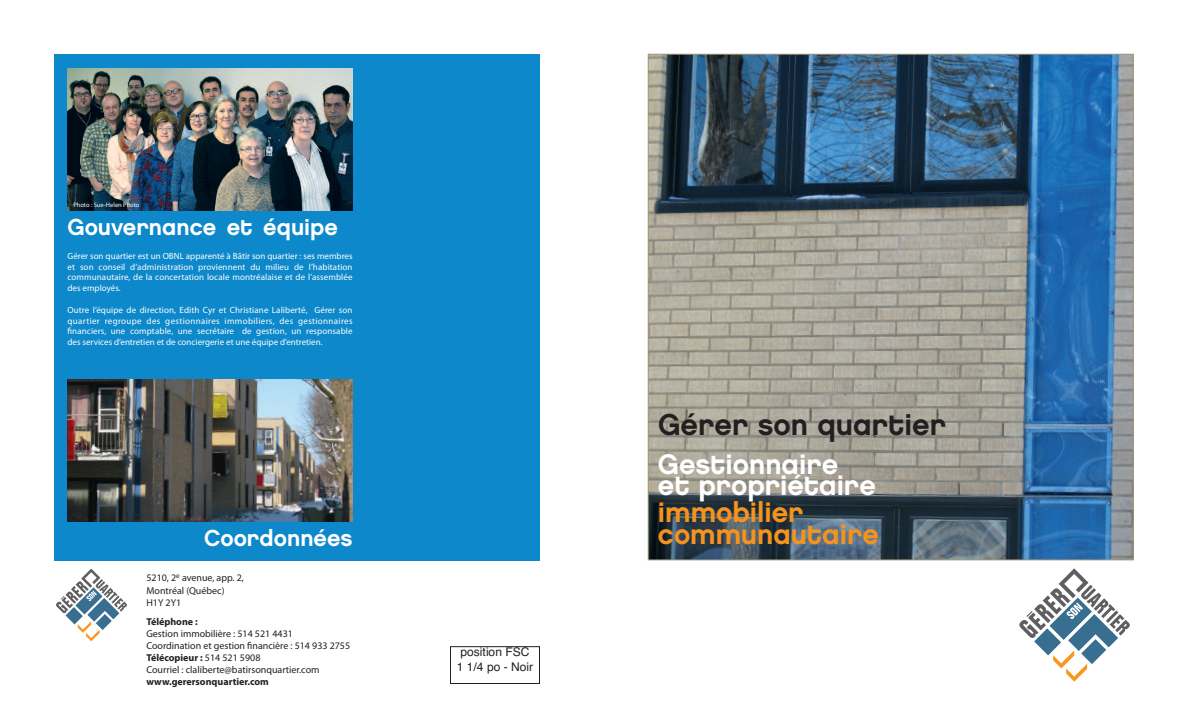
<style>
.page{position:relative;width:1188px;height:720px;background:#fff}
.page>*{position:absolute;margin:0;border:0;box-sizing:border-box;transform-origin:0 0}
.t1{font:30px "Chalet New York Nineteen Eighty";color:#231f20}
.t2{font:28.2px/21.3px "Chalet New York Nineteen Eighty";color:#fff}
.t3{font:28.2px/21.3px "Chalet New York Nineteen Eighty";color:#f7931d}
.t4{font:23px "Chalet New York Nineteen Eighty";color:#fff}
.t5{font:12px/14.4px "Helvetica";color:#231f20;text-align:center}
.t6{font:10px/12px "Myriad Pro";color:#231f20}
.t7{font:700 10px "Myriad Pro";color:#231f20}
.t8{font:9px/10.8px "Myriad Pro";color:#fff;text-align:justify}
.t9{font:6.5px "Myriad Pro";color:#fff}
.s1{font-weight:700}
</style>
<div class="page">
<div style="left:54px;top:54px;width:486px;height:506px;background:#0c88cb"></div>
<img style="left:67px;top:379px;width:286px;height:143px">
<svg style="left:56px;top:569px;width:71px;height:72px"></svg>
<img style="left:68px;top:68px;width:285px;height:143px">
<img style="left:650px;top:56px;width:482px;height:502px">
<svg style="left:1019px;top:568px;width:111px;height:114px"></svg>
<div style="left:450px;top:646px;width:90px;height:38px;border:1px solid #231f20"></div>
<p class="t9" style="left:73px;top:202px;width:68px">Photo : Sue-Helen Photo</p>
<h3 class="t4" style="left:67px;top:214px;width:272px">Gouvernance et équipe</h3>
<p class="t8" style="left:67px;top:251px;width:287px">Gérer son quartier est un OBNL apparenté à Bâtir son quartier : ses membres et son conseil d’administration proviennent du milieu de l’habitation communautaire, de la concertation locale montréalaise et de l’assemblée des employés.</p>
<p class="t8" style="left:67px;top:305px;width:287px">Outre l’équipe de direction, Edith Cyr et Christiane Laliberté, Gérer son quartier regroupe des gestionnaires immobiliers, des gestionnaires financiers, une comptable, une secrétaire de gestion, un responsable des services d’entretien et de conciergerie et une équipe d’entretien.</p>
<h3 class="t4" style="left:204px;top:525px;width:150px">Coordonnées</h3>
<p class="t6" style="left:146px;top:572px;width:99px;line-height:12.9px">5210, 2<sup>e</sup> avenue, app. 2,<br>Montréal (Québec)</p>
<p class="t6" style="left:146px;top:597px;width:36px">H1Y 2Y1</p>
<p class="t7" style="left:146px;top:618px;width:53px">Téléphone :</p>
<p class="t6" style="left:146px;top:628px;width:205px">Gestion immobilière : 514 521 4431<br>Coordination et gestion financière : 514 933 2755<br><span class="s1">Télécopieur :</span> 514 521 5908<br>Courriel : claliberte@batirsonquartier.com</p>
<p class="t7" style="left:146px;top:678px;width:124px">www.gerersonquartier.com</p>
<h3 class="t5" style="left:457px;top:645px;width:78px">position FSC<br>1 1/4 po - Noir</h3>
<h1 class="t1" style="left:658px;top:407px;width:290px">Gérer son quartier</h1>
<h2 class="t2" style="left:658px;top:453px;width:219px">Gestionnaire et propriétaire</h2>
<h2 class="t3" style="left:658px;top:502px;width:222px">immobilier communautaire</h2>
</div>
